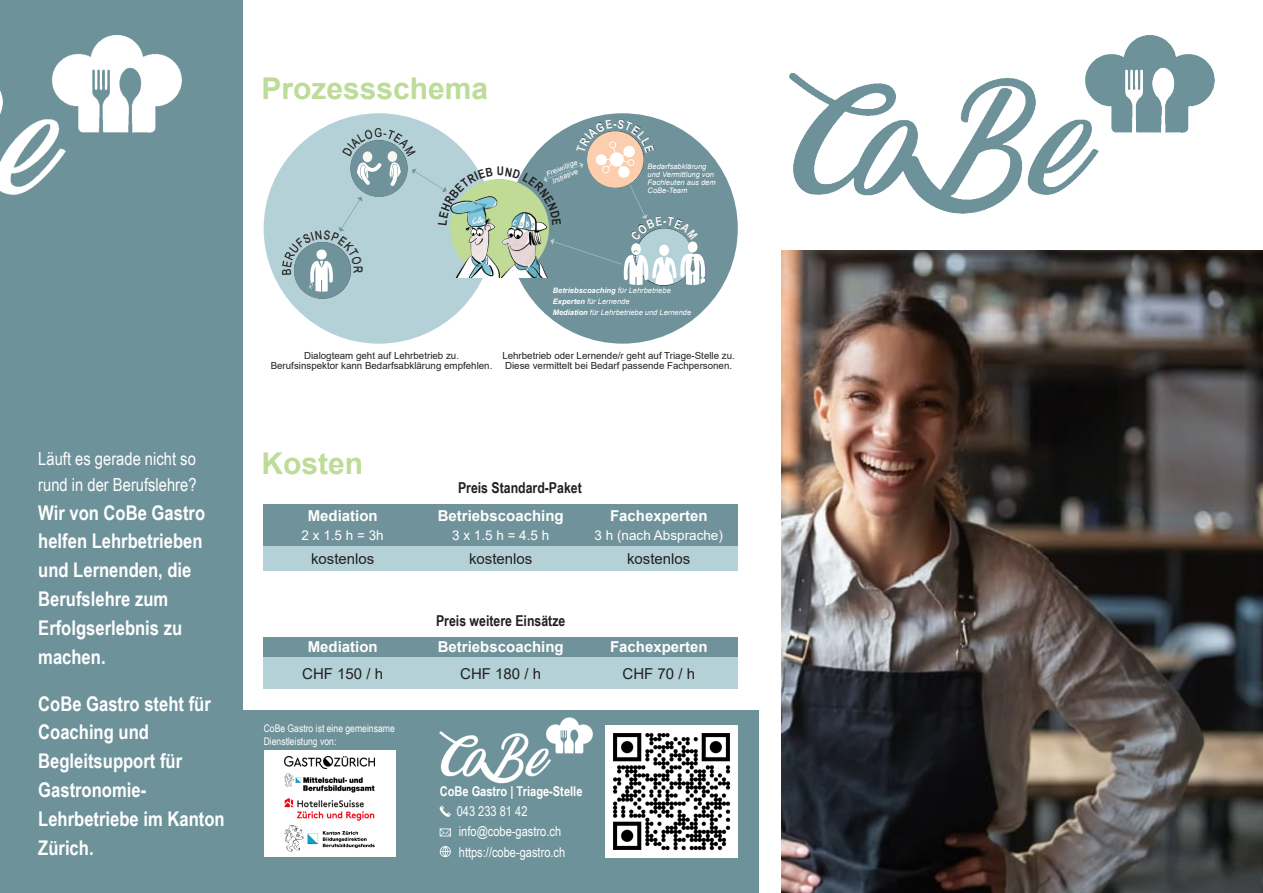
<style>
.page{position:relative;width:1263px;height:893px;background:#fff}
.page>*{position:absolute;margin:0;border:0;box-sizing:border-box;transform-origin:0 0}
.t1{font:700 30px "Arial";color:#bddc98}
.t2{font:700 20.25px/28.8px "Arial Narrow";color:#fff}
.t3{font:18px/25.7px "Arial Narrow";color:#fff}
.t4{font:700 15px "Arial";color:#fff}
.t5{font:15px "Arial";color:#231f20}
.t6{font:700 15px "Arial Narrow";color:#231f20}
.t7{font:13.5px/20.4px "Arial Narrow";color:#fff}
.t8{font:13.5px "Arial";color:#fff}
.t9{font:700 13.5px "Arial Narrow";color:#fff}
.t10{font:10.5px/13.4px "Arial Narrow";color:#fff}
.t11{font:9.75px/10.1px "Arial";color:#231f20;text-align:center}
.t12{font:italic 7.5px/7.8px "Arial";color:#fff}
.s1{font-weight:700}
</style>
<div class="page">
<div style="left:0;top:0;width:242px;height:893px;background:#6e929a"></div>
<div style="left:242px;top:710px;width:517px;height:183px;background:#6e929a"></div>
<svg style="left:440px;top:846px;width:11px;height:11px"></svg>
<svg style="left:440px;top:828px;width:11px;height:8px"></svg>
<svg style="left:440px;top:806px;width:11px;height:11px"></svg>
<img style="left:439px;top:717px;width:154px;height:67px">
<div style="left:264px;top:504px;width:474px;height:42px;background:#70929b"></div>
<div style="left:264px;top:546px;width:474px;height:24px;background:#b4d1d8"></div>
<div style="left:264px;top:637px;width:474px;height:20px;background:#70929b"></div>
<div style="left:264px;top:657px;width:474px;height:32px;background:#b4d1d8"></div>
<img style="left:781px;top:250px;width:482px;height:643px">
<img style="left:790px;top:35px;width:425px;height:178px">
<img style="left:0;top:35px;width:181px;height:160px">
<img style="left:606px;top:725px;width:132px;height:132px">
<div style="left:264px;top:113px;width:230px;height:231px;background:#b4d1d8;border-radius:50%"></div>
<div style="left:507px;top:113px;width:231px;height:231px;background:#70929b;border-radius:50%"></div>
<div style="left:294px;top:242px;width:57px;height:57px;background:#70929b;border-radius:50%"></div>
<div style="left:264px;top:750px;width:132px;height:107px;background:#fff"></div>
<img style="left:285px;top:756px;width:89px;height:12px">
<img style="left:285px;top:774px;width:89px;height:18px">
<img style="left:285px;top:799px;width:89px;height:21px">
<img style="left:285px;top:825px;width:90px;height:26px">
<svg style="left:282px;top:119px;width:423px;height:173px"></svg>
<p class="t3" style="left:38px;top:448px;width:160px">Läuft es gerade nicht so rund in der Berufslehre?</p>
<p class="t2" style="left:38px;top:500px;width:168px">Wir von CoBe Gastro helfen Lehrbetrieben und Lernenden, die<br>Berufslehre zum<br>Erfolgserlebnis zu machen.</p>
<p class="t2" style="left:38px;top:691px;width:188px">CoBe Gastro steht für<br>Coaching und<br>Begleitsupport für<br>Gastronomie-<br>Lehrbetriebe im Kanton<br>Zürich.</p>
<h1 class="t1" style="left:261px;top:77px;width:228px">Prozessschema</h1>
<p class="t12" style="left:545px;top:171px;width:35px;line-height:8.7px;text-align:center;rotate:-23deg">Freiwillige<br>Initiative</p>
<p class="t12" style="left:648px;top:164px;width:69px">Bedarfsabklärung und Vermittlung von<br>Fachleuten aus dem<br>CoBe-Team</p>
<p class="t12" style="left:553px;top:286px;width:140px;line-height:10.9px"><span class="s1">Betriebscoaching</span> für Lehrbetriebe<br><span class="s1">Experten</span> für Lernende<br><span class="s1">Mediation</span> für Lehrbetriebe und Lernende</p>
<p class="t11" style="left:271px;top:351px;width:223px">Dialogteam geht auf Lehrbetrieb zu.<br>Berufsinspektor kann Bedarfsabklärung empfehlen.</p>
<p class="t11" style="left:502px;top:351px;width:234px;text-align:left">Lehrbetrieb oder Lernende/r geht auf Triage-Stelle zu.<br>Diese vermittelt bei Bedarf passende Fachpersonen.</p>
<h1 class="t1" style="left:261px;top:452px;width:103px">Kosten</h1>
<p class="t4" style="left:308px;top:510px;width:72px">Mediation</p>
<p class="t8" style="left:302px;top:530px;width:84px">2x1.5h=3h</p>
<p class="t6" style="left:458px;top:482px;width:125px">Preis Standard-Paket</p>
<p class="t4" style="left:438px;top:510px;width:127px">Betriebscoaching</p>
<p class="t8" style="left:452px;top:530px;width:99px">3x1.5h=4.5h</p>
<p class="t4" style="left:610px;top:510px;width:99px">Fachexperten</p>
<p class="t8" style="left:595px;top:530px;width:130px">3 h (nach Absprache)</p>
<p class="t5" style="left:311px;top:553px;width:65px">kostenlos</p>
<p class="t5" style="left:469px;top:553px;width:65px">kostenlos</p>
<p class="t5" style="left:627px;top:553px;width:65px">kostenlos</p>
<p class="t6" style="left:436px;top:615px;width:131px">Preis weitere Einsätze</p>
<p class="t4" style="left:308px;top:642px;width:72px">Mediation</p>
<p class="t4" style="left:438px;top:642px;width:127px">Betriebscoaching</p>
<p class="t4" style="left:610px;top:642px;width:99px">Fachexperten</p>
<p class="t5" style="left:302px;top:668px;width:82px">CHF 150 / h</p>
<p class="t5" style="left:460px;top:668px;width:82px">CHF 180 / h</p>
<p class="t5" style="left:622px;top:668px;width:74px">CHF 70 / h</p>
<p class="t10" style="left:264px;top:723px;width:133px">CoBe Gastro ist eine gemeinsame<br>Dienstleistung von:</p>
<p class="t9" style="left:440px;top:786px;width:144px">CoBe Gastro | Triage-Stelle</p>
<p class="t7" style="left:457px;top:802px;width:110px">043 233 81 42 info@cobe-gastro.ch https://cobe-gastro.ch</p>
</div>
